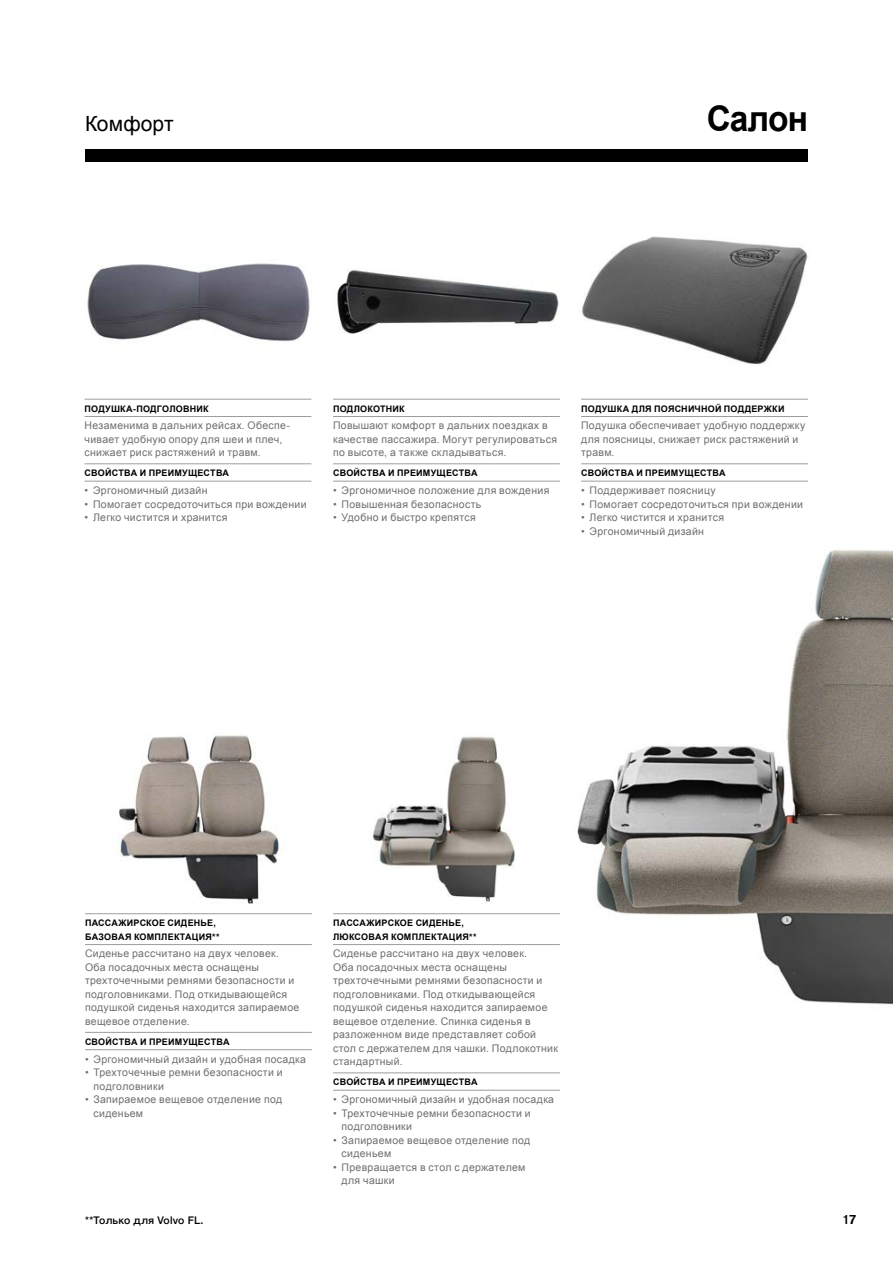
<style>
.page{position:relative;width:893px;height:1263px;background:#fff}
.page>*{position:absolute;margin:0;border:0;box-sizing:border-box;transform-origin:0 0}
.t1{font:700 35.25px "Arial";letter-spacing:-.03em;color:#000;scale:.95 1}
.t2{font:21px "Arial";letter-spacing:.005em;color:#000}
.t3{font:500 12.75px "Volvo Sans Pro";color:#000}
.t4{font:10.5px/13.5px "Arial";letter-spacing:.03em;color:#706f6f}
.t5{font:500 10.5px "Helvetica Neue";letter-spacing:.015em;color:#000}
.t6{font:700 9px/13.5px "Arial";letter-spacing:.02em;color:#000}
</style>
<div class="page">
<div style="left:85px;top:149px;width:723px;height:13px;background:#000"></div>
<img style="left:119px;top:735px;width:160px;height:169px">
<img style="left:372px;top:736px;width:143px;height:168px">
<img style="left:516px;top:550px;width:377px;height:455px">
<img style="left:337px;top:270px;width:222px;height:64px">
<img style="left:87px;top:263px;width:223px;height:79px">
<img style="left:582px;top:236px;width:226px;height:129px">
<hr style="left:85px;top:913px;width:227px;height:1px;background:#9d9d9c">
<hr style="left:85px;top:944px;width:227px;height:1px;background:#9d9d9c">
<hr style="left:85px;top:1032px;width:227px;height:1px;background:#9d9d9c">
<hr style="left:85px;top:1049px;width:227px;height:1px;background:#9d9d9c">
<hr style="left:333px;top:913px;width:227px;height:1px;background:#9d9d9c">
<hr style="left:333px;top:944px;width:227px;height:1px;background:#9d9d9c">
<hr style="left:333px;top:1072px;width:227px;height:1px;background:#9d9d9c">
<hr style="left:333px;top:1090px;width:227px;height:1px;background:#9d9d9c">
<hr style="left:333px;top:399px;width:227px;height:1px;background:#9d9d9c">
<hr style="left:333px;top:416px;width:227px;height:1px;background:#9d9d9c">
<hr style="left:333px;top:463px;width:227px;height:1px;background:#9d9d9c">
<hr style="left:333px;top:481px;width:227px;height:1px;background:#9d9d9c">
<hr style="left:85px;top:399px;width:226px;height:1px;background:#9d9d9c">
<hr style="left:85px;top:416px;width:226px;height:1px;background:#9d9d9c">
<hr style="left:85px;top:463px;width:226px;height:1px;background:#9d9d9c">
<hr style="left:85px;top:481px;width:226px;height:1px;background:#9d9d9c">
<hr style="left:581px;top:399px;width:227px;height:1px;background:#9d9d9c">
<hr style="left:581px;top:416px;width:227px;height:1px;background:#9d9d9c">
<hr style="left:581px;top:463px;width:227px;height:1px;background:#9d9d9c">
<hr style="left:581px;top:481px;width:227px;height:1px;background:#9d9d9c">
<h2 class="t2" style="left:85px;top:110px;width:90px">Комфорт</h2>
<h1 class="t1" style="left:707px;top:95px;width:108px">Салон</h1>
<p class="t6" style="left:85px;top:402px;width:126px">ПОДУШКА-ПОДГОЛОВНИК</p>
<p class="t4" style="left:85px;top:419px;width:207px">Незаменима в дальних рейсах. Обеспе&shy;чивает удобную опору для шеи и плеч, снижает риск растяжений и травм.</p>
<p class="t6" style="left:85px;top:467px;width:146px">СВОЙСТВА И ПРЕИМУЩЕСТВА</p>
<p class="t4" style="left:85px;top:484px;width:124px">• Эргономичный дизайн</p>
<p class="t4" style="left:85px;top:497px;width:223px">• Помогает сосредоточиться при вождении</p>
<p class="t4" style="left:85px;top:511px;width:144px">• Легко чистится и хранится</p>
<p class="t6" style="left:333px;top:402px;width:73px">ПОДЛОКОТНИК</p>
<p class="t4" style="left:333px;top:419px;width:225px">Повышают комфорт в дальних поездках в качестве пассажира. Могут регулироваться по высоте, а также складываться.</p>
<p class="t6" style="left:333px;top:467px;width:146px">СВОЙСТВА И ПРЕИМУЩЕСТВА</p>
<p class="t4" style="left:333px;top:484px;width:218px">• Эргономичное положение для вождения</p>
<p class="t4" style="left:333px;top:497px;width:150px">• Повышенная безопасность</p>
<p class="t4" style="left:333px;top:511px;width:144px">• Удобно и быстро крепятся</p>
<p class="t6" style="left:581px;top:402px;width:205px">ПОДУШКА ДЛЯ ПОЯСНИЧНОЙ ПОДДЕРЖКИ</p>
<p class="t4" style="left:581px;top:419px;width:226px">Подушка обеспечивает удобную поддержку для поясницы, снижает риск растяжений и травм.</p>
<p class="t6" style="left:581px;top:467px;width:146px">СВОЙСТВА И ПРЕИМУЩЕСТВА</p>
<p class="t4" style="left:581px;top:484px;width:136px">• Поддерживает поясницу</p>
<p class="t4" style="left:581px;top:497px;width:223px">• Помогает сосредоточиться при вождении</p>
<p class="t4" style="left:581px;top:511px;width:144px">• Легко чистится и хранится</p>
<p class="t4" style="left:581px;top:524px;width:124px">• Эргономичный дизайн</p>
<p class="t6" style="left:85px;top:916px;width:136px">ПАССАЖИРСКОЕ СИДЕНЬЕ,<br>БАЗОВАЯ КОМПЛЕКТАЦИЯ**</p>
<p class="t4" style="left:85px;top:947px;width:216px">Сиденье рассчитано на двух человек.<br>Оба посадочных места оснащены трехточечными ремнями безопасности и подголовниками. Под откидывающейся подушкой сиденья находится запираемое вещевое отделение.</p>
<p class="t6" style="left:85px;top:1035px;width:146px">СВОЙСТВА И ПРЕИМУЩЕСТВА</p>
<p class="t4" style="left:85px;top:1052px;width:223px">• Эргономичный дизайн и удобная посадка</p>
<p class="t4" style="left:94px;top:1066px;width:191px;text-indent:-9px">• Трехточечные ремни безопасности и подголовники</p>
<p class="t4" style="left:94px;top:1093px;width:190px;text-indent:-9px">• Запираемое вещевое отделение под сиденьем</p>
<p class="t6" style="left:333px;top:916px;width:145px">ПАССАЖИРСКОЕ СИДЕНЬЕ,<br>ЛЮКСОВАЯ КОМПЛЕКТАЦИЯ**</p>
<p class="t4" style="left:333px;top:947px;width:226px">Сиденье рассчитано на двух человек.<br>Оба посадочных места оснащены трехточечными ремнями безопасности и подголовниками. Под откидывающейся подушкой сиденья находится запираемое вещевое отделение. Спинка сиденья в разложенном виде представляет собой стол с держателем для чашки. Подлокотник стандартный.</p>
<p class="t6" style="left:333px;top:1076px;width:146px">СВОЙСТВА И ПРЕИМУЩЕСТВА</p>
<p class="t4" style="left:333px;top:1093px;width:223px">• Эргономичный дизайн и удобная посадка</p>
<p class="t4" style="left:342px;top:1106px;width:191px;text-indent:-9px">• Трехточечные ремни безопасности и подголовники</p>
<p class="t4" style="left:342px;top:1133px;width:190px;text-indent:-9px">• Запираемое вещевое отделение под сиденьем</p>
<p class="t4" style="left:342px;top:1160px;width:185px;text-indent:-9px">• Превращается в стол с держателем для чашки</p>
<p class="t5" style="left:85px;top:1212px;width:120px">**Только для Volvo FL.</p>
<p class="t3" style="left:842px;top:1212px;width:16px">17</p>
</div>
